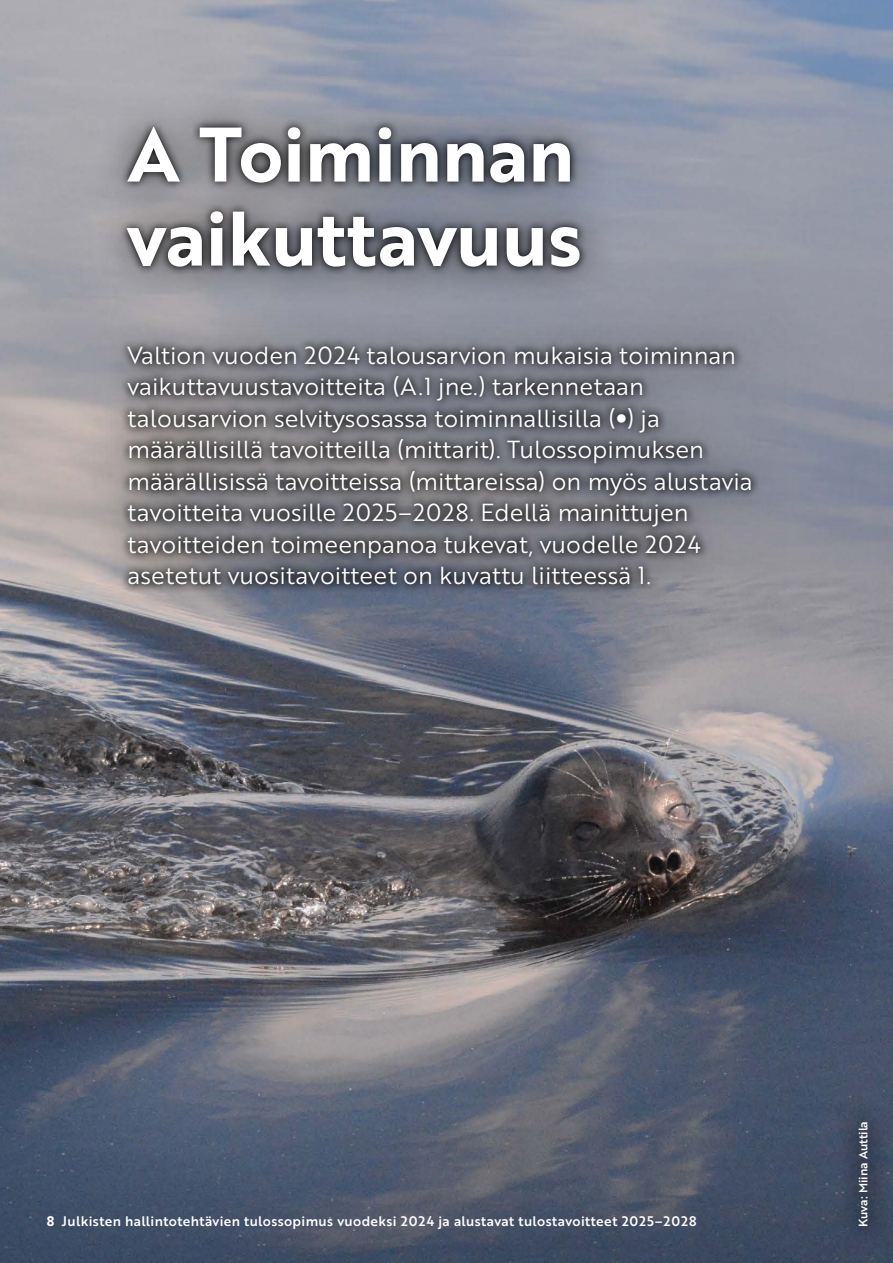
<style>
.page{position:relative;width:893px;height:1263px;background:#fff}
.page>*{position:absolute;margin:0;border:0;box-sizing:border-box;transform-origin:0 0}
.Otsikko_H3{font:700 75px/84px "Brother 1816";color:#fff}
.Ingressi{font:24px/31.5px "Brother 1816 Book";color:#fff}
.t1{font:500 13.5px "Brother 1816";letter-spacing:.025em;color:#fff}
.t2{font:500 12px "Brother 1816";color:#fff}
.s1{font-family:"Helvetica Neue LT Std";font-weight:500}
.s2{font-weight:700}
</style>
<div class="page">
<img style="left:0;top:0;width:893px;height:1263px">
<div style="left:92px;top:88px;width:524px;height:217px;background:#000;opacity:.75"></div>
<svg style="left:92px;top:309px;width:695px;height:314px;background:#72737a"></svg>
<div style="left:837px;top:1100px;width:53px;height:148px;background:#414d63"></div>
<div style="left:841px;top:1104px;width:46px;height:141px;background:#000;opacity:.75"></div>
<h3 class="Otsikko_H3" style="left:128px;top:110px;width:456px">A Toiminnan vaikuttavuus</h3>
<p class="Ingressi" style="left:128px;top:338px;width:627px">Valtion vuoden 2024 talousarvion mukaisia toiminnan vaikuttavuustavoitteita (A.1 jne.) tarkennetaan talousarvion selvitysosassa toiminnallisilla (<span class="s1">•</span>) ja määrällisillä tavoitteilla (mittarit). Tulossopimuksen määrällisissä tavoitteissa (mittareissa) on myös alustavia tavoitteita vuosille 2025–2028. Edellä mainittujen tavoitteiden toimeenpanoa tukevat, vuodelle 2024 asetetut vuositavoitteet on kuvattu liitteessä 1.</p>
<p class="t1" style="left:47px;top:1211px;width:651px"><span class="s2">8</span> Julkisten hallintotehtävien tulossopimus vuodeksi 2024 ja alustavat tulostavoitteet 2025–2028</p>
<p class="t2" style="left:854px;top:1227px;width:107px;rotate:-90deg">Kuva: Miina Auttila</p>
</div>
